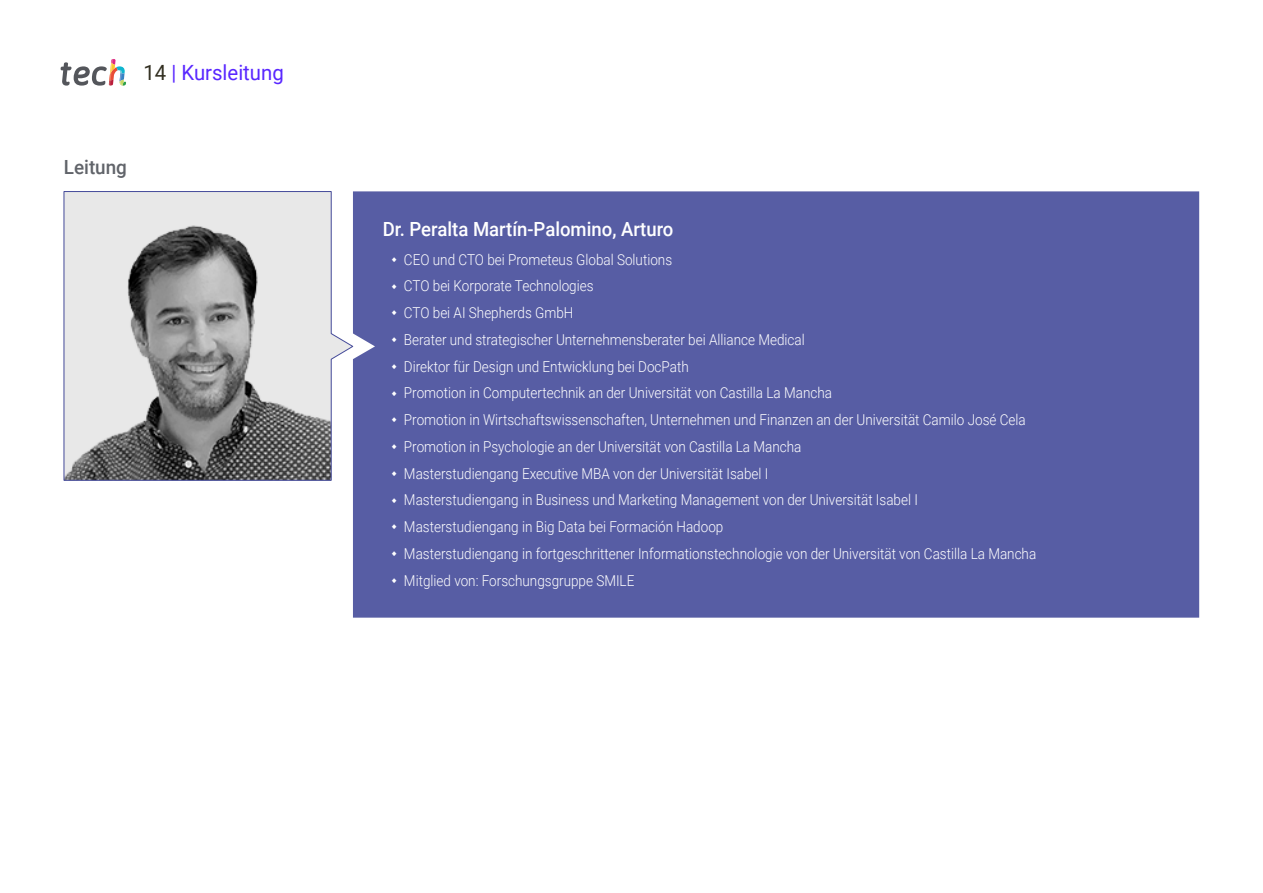
<style>
.page{position:relative;width:1263px;height:893px;background:#fff}
.page>*{position:absolute;margin:0;border:0;box-sizing:border-box;transform-origin:0 0}
.t1{font:21px "Roboto";color:#5927ff}
.t2{font:500 19.5px "Roboto";color:#fff;scale:.95 1}
.t3{font:500 19.5px "Roboto";color:#61646a}
.t4{font:300 15px/26.7px "Roboto";color:#fff;scale:.9 1}
.s1{color:#312e20}
</style>
<div class="page">
<div style="left:353px;top:191px;width:846px;height:427px;background:#575da4"></div>
<svg style="left:64px;top:191px;width:289px;height:290px;background:#b3b3b4"></svg>
<svg style="left:61px;top:59px;width:65px;height:27px"></svg>
<svg style="left:392px;top:257px;width:5px;height:5px"></svg>
<svg style="left:392px;top:284px;width:5px;height:5px"></svg>
<svg style="left:392px;top:310px;width:5px;height:5px"></svg>
<svg style="left:392px;top:337px;width:5px;height:5px"></svg>
<svg style="left:392px;top:364px;width:5px;height:5px"></svg>
<svg style="left:392px;top:391px;width:5px;height:5px"></svg>
<svg style="left:392px;top:417px;width:5px;height:5px"></svg>
<svg style="left:392px;top:444px;width:5px;height:5px"></svg>
<svg style="left:392px;top:471px;width:5px;height:5px"></svg>
<svg style="left:392px;top:498px;width:5px;height:5px"></svg>
<svg style="left:392px;top:524px;width:5px;height:5px"></svg>
<svg style="left:392px;top:551px;width:5px;height:5px"></svg>
<svg style="left:392px;top:578px;width:5px;height:5px"></svg>
<h1 class="t1" style="left:144px;top:57px;width:142px"><span class="s1">14</span> | Kursleitung</h1>
<h2 class="t3" style="left:64px;top:154px;width:65px">Leitung</h2>
<h2 class="t2" style="left:383px;top:215px;width:308px">Dr. Peralta Martín-Palomino, Arturo</h2>
<p class="t4" style="left:404px;top:245px;width:704px">CEO und CTO bei Prometeus Global Solutions<br>CTO bei Korporate Technologies<br>CTO bei AI Shepherds GmbH<br>Berater und strategischer Unternehmensberater bei Alliance Medical<br>Direktor für Design und Entwicklung bei DocPath<br>Promotion in Computertechnik an der Universität von Castilla La Mancha<br>Promotion in Wirtschaftswissenschaften, Unternehmen und Finanzen an der Universität Camilo José Cela Promotion in Psychologie an der Universität von Castilla La Mancha<br>Masterstudiengang Executive MBA von der Universität Isabel I<br>Masterstudiengang in Business und Marketing Management von der Universität Isabel I Masterstudiengang in Big Data bei Formación Hadoop<br>Masterstudiengang in fortgeschrittener Informationstechnologie von der Universität von Castilla La Mancha Mitglied von: Forschungsgruppe SMILE</p>
</div>
